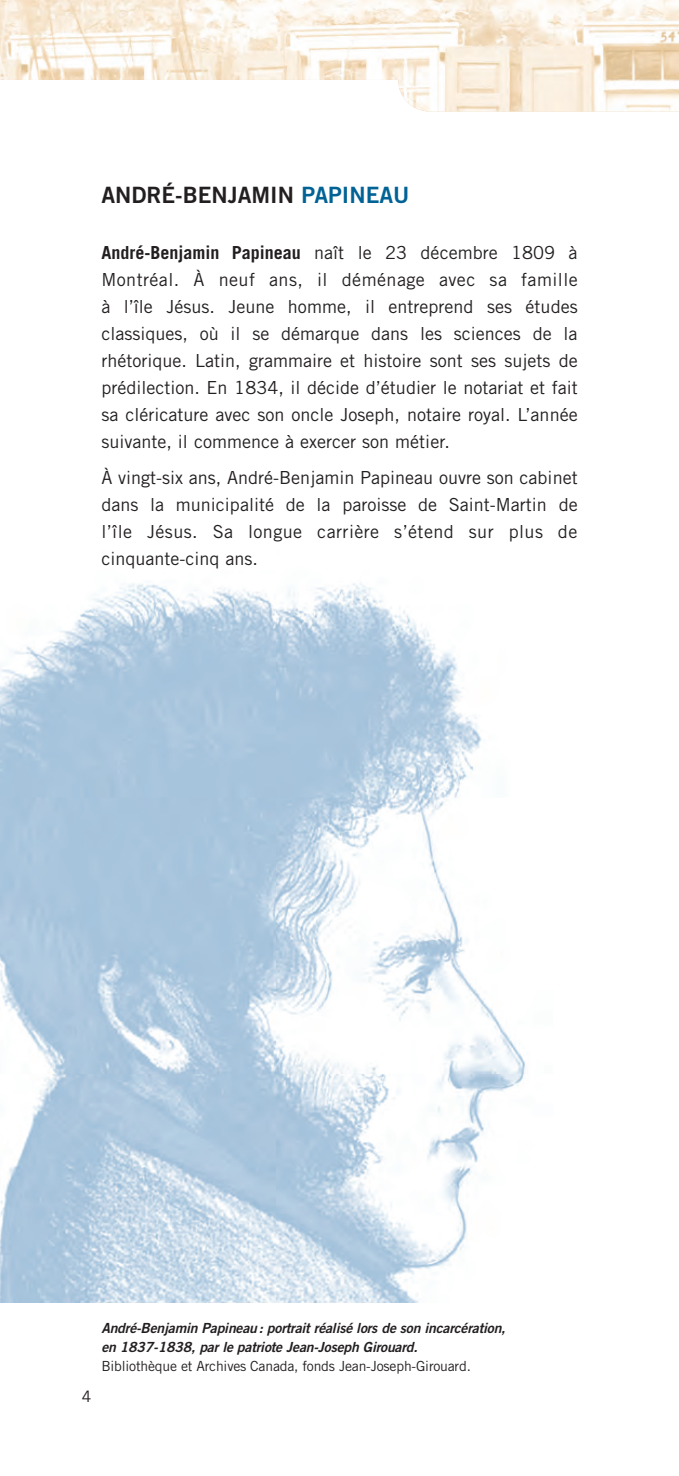
<style>
.page{position:relative;width:679px;height:1476px;background:#fff}
.page>*{position:absolute;margin:0;border:0;box-sizing:border-box;transform-origin:0 0}
.t1{font:22.5px "Trade Gothic Bold Two";color:#231f20}
.t2{font:18px/27px "Trade Gothic";color:#231f20;text-align:justify}
.t3{font:15.75px "Trade Gothic";color:#231f20}
.t4{font:italic 13.95px/19.1px "Trade Gothic Bold Two";letter-spacing:-.01em;color:#231f20}
.t5{font:13.95px "Trade Gothic";letter-spacing:-.01em;color:#231f20}
.s1{color:#006295}
.s2{font-weight:700}
</style>
<div class="page">
<img style="left:0;top:583px;width:526px;height:719px">
<img style="left:0;top:0;width:678px;height:111px">
<p class="t1" style="left:101px;top:186px;width:309px">ANDRÉ-BENJAMIN <span class="s1">PAPINEAU</span></p>
<p class="t2" style="left:101px;top:241px;width:477px"><span class="s2">André-Benjamin Papineau</span> naît le 23 décembre 1809 à Montréal. À neuf ans, il déménage avec sa famille à l’île Jésus. Jeune homme, il entreprend ses études classiques, où il se démarque dans les sciences de la rhétorique. Latin, grammaire et histoire sont ses sujets de prédilection. En 1834, il décide d’étudier le notariat et fait sa cléricature avec son oncle Joseph, notaire royal. L’année suivante, il commence à exercer son métier.</p>
<p class="t2" style="left:101px;top:466px;width:477px">À vingt-six ans, André-Benjamin Papineau ouvre son cabinet dans la municipalité de la paroisse de Saint-Martin de l’île Jésus. Sa longue carrière s’étend sur plus de cinquante-cinq ans.</p>
<p class="t3" style="left:82px;top:1390px;width:11px">4</p>
<p class="t4" style="left:101px;top:1319px;width:405px">André-Benjamin Papineau : portrait réalisé lors de son incarcération, en 1837-1838, par le patriote Jean-Joseph Girouard.</p>
<p class="t5" style="left:101px;top:1361px;width:371px">Bibliothèque et Archives Canada, fonds Jean-Joseph-Girouard.</p>
</div>
